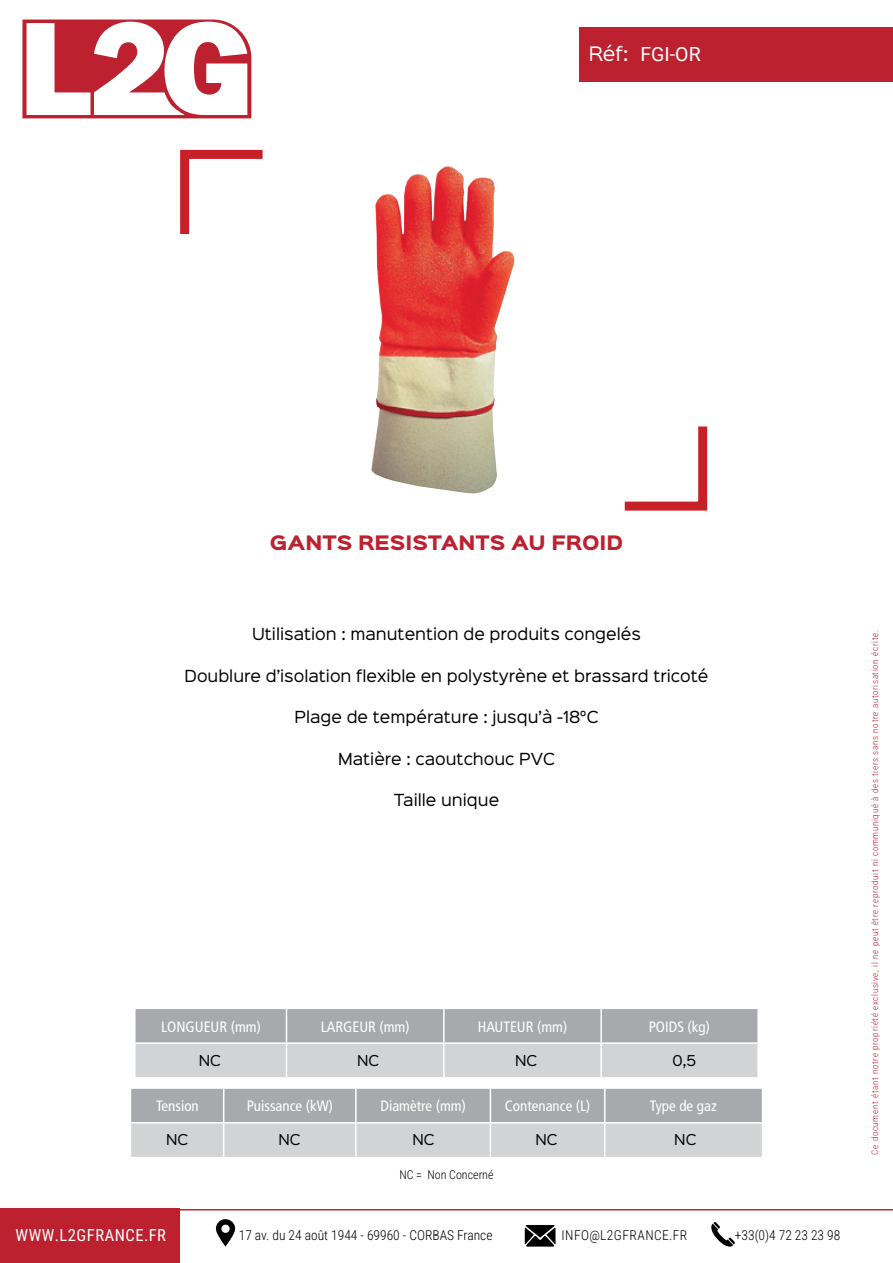
<style>
.page{position:relative;width:893px;height:1263px;background:#fff}
.page>*{position:absolute;margin:0;border:0;box-sizing:border-box;transform-origin:0 0}
.t1{font:19.5px "Roboto";color:#fff}
.t2{font:900 18px "Sinkin Sans 800";color:#bd202f}
.t3{font:18px "Sinkin Sans 400";color:#fff}
.t4{font:16.5px "Roboto Condensed";letter-spacing:.035em;color:#fff}
.t5{font:15px "Sinkin Sans 400";color:#000}
.t6{font:condensed 15px "Frutiger LT Std";color:#fff}
.t7{font:300 13.5px "Roboto Condensed";color:#000}
.t8{font:13.5px "Sinkin Sans 400";color:#000}
.t9{font:300 13.5px "Roboto Condensed";letter-spacing:.035em;color:#000}
.t10{font:300 12px "Roboto Condensed";color:#000}
.t11{font:300 9px "Roboto Condensed";letter-spacing:.075em;color:#bd2030}
</style>
<div class="page">
<div style="left:579px;top:27px;width:314px;height:54px;background:#bd202f"></div>
<svg style="left:624px;top:426px;width:84px;height:85px"></svg>
<svg style="left:180px;top:149px;width:83px;height:85px"></svg>
<svg style="left:136px;top:1009px;width:621px;height:68px;background:#bcbec0"></svg>
<hr style="left:286px;top:1009px;width:1px;height:33px;background:#fff">
<hr style="left:443px;top:1009px;width:2px;height:33px;background:#fff">
<hr style="left:600px;top:1009px;width:2px;height:33px;background:#fff">
<hr style="left:136px;top:1042px;width:151px;height:2px;background:#fff">
<hr style="left:287px;top:1042px;width:157px;height:2px;background:#fff">
<hr style="left:286px;top:1044px;width:1px;height:33px;background:#fff">
<hr style="left:444px;top:1042px;width:157px;height:2px;background:#fff">
<hr style="left:443px;top:1044px;width:2px;height:33px;background:#fff">
<hr style="left:601px;top:1042px;width:156px;height:2px;background:#fff">
<hr style="left:600px;top:1044px;width:2px;height:33px;background:#fff">
<svg style="left:131px;top:1089px;width:631px;height:68px;background:#bcbec0"></svg>
<hr style="left:223px;top:1089px;width:1px;height:33px;background:#fff">
<hr style="left:355px;top:1089px;width:2px;height:33px;background:#fff">
<hr style="left:490px;top:1089px;width:1px;height:33px;background:#fff">
<hr style="left:604px;top:1089px;width:1px;height:33px;background:#fff">
<hr style="left:131px;top:1122px;width:93px;height:1px;background:#fff">
<hr style="left:224px;top:1122px;width:132px;height:1px;background:#fff">
<hr style="left:223px;top:1123px;width:1px;height:34px;background:#fff">
<hr style="left:356px;top:1122px;width:134px;height:1px;background:#fff">
<hr style="left:355px;top:1123px;width:2px;height:34px;background:#fff">
<hr style="left:490px;top:1122px;width:115px;height:1px;background:#fff">
<hr style="left:490px;top:1123px;width:1px;height:34px;background:#fff">
<hr style="left:605px;top:1122px;width:157px;height:1px;background:#fff">
<hr style="left:604px;top:1123px;width:1px;height:34px;background:#fff">
<div style="left:0;top:1209px;width:180px;height:54px;background:#bd202f"></div>
<hr style="left:180px;top:1209px;width:713px;height:1px;background:#c72127">
<svg style="left:216px;top:1219px;width:19px;height:27px"></svg>
<svg style="left:525px;top:1225px;width:30px;height:21px"></svg>
<svg style="left:711px;top:1222px;width:24px;height:24px"></svg>
<img style="left:371px;top:166px;width:143px;height:328px">
<svg style="left:22px;top:20px;width:229px;height:98px"></svg>
<p class="t3" style="left:589px;top:39px;width:41px">Réf:</p>
<h1 class="t1" style="left:640px;top:40px;width:62px">FGI-OR</h1>
<p class="t2" style="left:270px;top:533px;width:355px">GANTS RESISTANTS AU FROID</p>
<p class="t5" style="left:252px;top:622px;width:390px">Utilisation : manutention de produits congelés</p>
<p class="t5" style="left:185px;top:663px;width:525px">Doublure d’isolation flexible en polystyrène et brassard tricoté</p>
<p class="t5" style="left:294px;top:704px;width:305px">Plage de température : jusqu’à -18°C</p>
<p class="t5" style="left:338px;top:746px;width:218px">Matière : caoutchouc PVC</p>
<p class="t5" style="left:394px;top:787px;width:107px">Taille unique</p>
<p class="t6" style="left:161px;top:1018px;width:101px">LONGUEUR (mm)</p>
<p class="t6" style="left:321px;top:1018px;width:90px">LARGEUR (mm)</p>
<p class="t6" style="left:478px;top:1018px;width:91px">HAUTEUR (mm)</p>
<p class="t6" style="left:649px;top:1018px;width:63px">POIDS (kg)</p>
<p class="t8" style="left:199px;top:1049px;width:24px">NC</p>
<p class="t8" style="left:357px;top:1049px;width:24px">NC</p>
<p class="t8" style="left:515px;top:1049px;width:24px">NC</p>
<p class="t8" style="left:673px;top:1049px;width:25px">0,5</p>
<p class="t6" style="left:156px;top:1097px;width:44px">Tension</p>
<p class="t6" style="left:247px;top:1097px;width:88px">Puissance (kW)</p>
<p class="t6" style="left:380px;top:1097px;width:87px">Diamètre (mm)</p>
<p class="t6" style="left:505px;top:1097px;width:87px">Contenance (L)</p>
<p class="t6" style="left:650px;top:1097px;width:69px">Type de gaz</p>
<p class="t8" style="left:166px;top:1128px;width:24px">NC</p>
<p class="t8" style="left:279px;top:1128px;width:24px">NC</p>
<p class="t8" style="left:412px;top:1128px;width:24px">NC</p>
<p class="t8" style="left:535px;top:1128px;width:24px">NC</p>
<p class="t8" style="left:674px;top:1128px;width:24px">NC</p>
<p class="t10" style="left:399px;top:1166px;width:96px">NC = Non Concerné</p>
<p class="t4" style="left:16px;top:1224px;width:152px">WWW.L2GFRANCE.FR</p>
<p class="t7" style="left:239px;top:1226px;width:255px">17 av. du 24 août 1944 - 69960 - CORBAS France</p>
<p class="t9" style="left:561px;top:1226px;width:127px">INFO@L2GFRANCE.FR</p>
<p class="t7" style="left:735px;top:1226px;width:107px">+33(0)4 72 23 23 98</p>
<p class="t11" style="left:868px;top:1155px;width:526px;rotate:-90deg">Ce document étant notre propriété exclusive, il ne peut être reproduit ni communiqué à des tiers sans notre autorisation écrite.</p>
</div>
